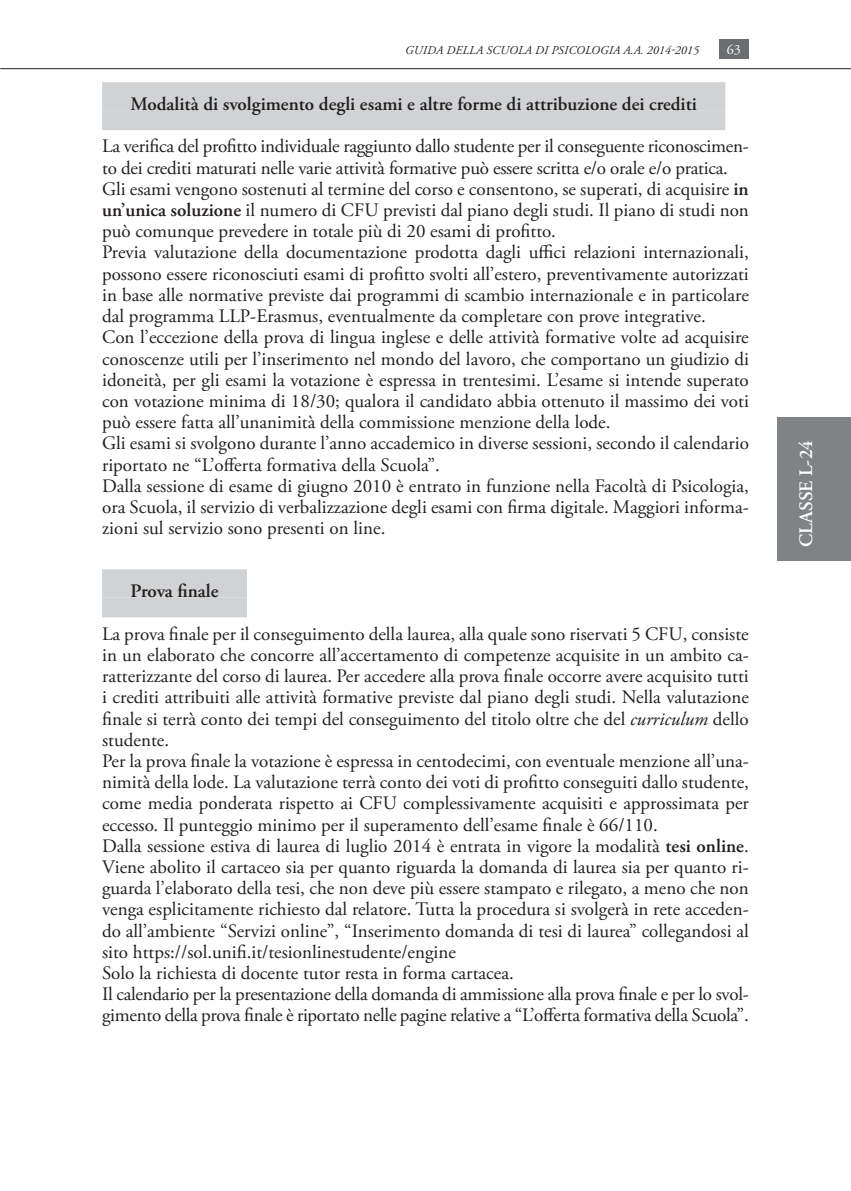
<style>
.page{position:relative;width:851px;height:1191px;background:#fff}
.page>*{position:absolute;margin:0;border:0;box-sizing:border-box;transform-origin:0 0}
.t1{font:19px/21.2px "Adobe Garamond Pro";color:#231f20}
.t2{font:600 19px "Adobe Garamond Pro";letter-spacing:.05em;color:#231f20}
.t3{font:600 19px "Adobe Garamond Pro";color:#231f20}
.t4{font:600 19px "Adobe Garamond Pro";color:#fff}
.t5{font:14px "Adobe Garamond Pro";color:#fff}
.t6{font:italic 12px "Adobe Garamond Pro";letter-spacing:.015em;color:#231f20}
.s1{font-weight:600}
.s2{font-style:italic}
</style>
<div class="page">
<hr style="left:0;top:68px;width:850px;height:1px;background:#231f20">
<div style="left:718px;top:39px;width:30px;height:20px;background:#6c6d70"></div>
<div style="left:777px;top:418px;width:73px;height:143px;background:#808285"></div>
<div style="left:102px;top:82px;width:623px;height:28px;background:#d1d2d4"></div>
<div style="left:102px;top:110px;width:623px;height:20px;background:#d1d2d4"></div>
<div style="left:102px;top:569px;width:145px;height:28px;background:#d1d2d4"></div>
<div style="left:102px;top:597px;width:145px;height:20px;background:#d1d2d4"></div>
<p class="t6" style="left:405px;top:43px;width:295px">GUIDA DELLA SCUOLA DI PSICOLOGIA A.A. 2014-2015</p>
<p class="t5" style="left:726px;top:41px;width:16px">63</p>
<p class="t2" style="left:130px;top:93px;width:568px">Modalità di svolgimento degli esami e altre forme di attribuzione dei crediti</p>
<p class="t1" style="left:102px;top:136px;width:648px">La verifica del profitto individuale raggiunto dallo studente per il conseguente riconoscimen&shy;to dei crediti maturati nelle varie attività formative può essere scritta e/o orale e/o pratica.<br>Gli esami vengono sostenuti al termine del corso e consentono, se superati, di acquisire <span class="s1">in un’unica soluzione</span> il numero di CFU previsti dal piano degli studi. Il piano di studi non può comunque prevedere in totale più di 20 esami di profitto.<br>Previa valutazione della documentazione prodotta dagli uffici relazioni internazionali, possono essere riconosciuti esami di profitto svolti all’estero, preventivamente autorizzati in base alle normative previste dai programmi di scambio internazionale e in particolare dal programma LLP-Erasmus, eventualmente da completare con prove integrative.<br>Con l’eccezione della prova di lingua inglese e delle attività formative volte ad acquisire conoscenze utili per l’inserimento nel mondo del lavoro, che comportano un giudizio di idoneità, per gli esami la votazione è espressa in trentesimi. L’esame si intende superato con votazione minima di 18/30; qualora il candidato abbia ottenuto il massimo dei voti può essere fatta all’unanimità della commissione menzione della lode.<br>Gli esami si svolgono durante l’anno accademico in diverse sessioni, secondo il calendario riportato ne “L’offerta formativa della Scuola”.<br>Dalla sessione di esame di giugno 2010 è entrato in funzione nella Facoltà di Psicologia, ora Scuola, il servizio di verbalizzazione degli esami con firma digitale. Maggiori informa&shy;zioni sul servizio sono presenti on line.</p>
<p class="t3" style="left:130px;top:580px;width:90px">Prova finale</p>
<p class="t1" style="left:102px;top:623px;width:648px">La prova finale per il conseguimento della laurea, alla quale sono riservati 5 CFU, consiste in un elaborato che concorre all’accertamento di competenze acquisite in un ambito ca&shy;ratterizzante del corso di laurea. Per accedere alla prova finale occorre avere acquisito tutti i crediti attribuiti alle attività formative previste dal piano degli studi. Nella valutazione finale si terrà conto dei tempi del conseguimento del titolo oltre che del <span class="s2">CURRICULUM</span> dello studente.<br>Per la prova finale la votazione è espressa in centodecimi, con eventuale menzione all’una&shy;nimità della lode. La valutazione terrà conto dei voti di profitto conseguiti dallo studente, come media ponderata rispetto ai CFU complessivamente acquisiti e approssimata per eccesso. Il punteggio minimo per il superamento dell’esame finale è 66/110.<br>Dalla sessione estiva di laurea di luglio 2014 è entrata in vigore la modalità <span class="s1">tesi online</span>.<br>Viene abolito il cartaceo sia per quanto riguarda la domanda di laurea sia per quanto ri&shy;guarda l’elaborato della tesi, che non deve più essere stampato e rilegato, a meno che non venga esplicitamente richiesto dal relatore. Tutta la procedura si svolgerà in rete acceden&shy;do all’ambiente “Servizi online”, “Inserimento domanda di tesi di laurea” collegandosi al sito https://sol.unifi.it/tesionlinestudente/engine<br>Solo la richiesta di docente tutor resta in forma cartacea.<br>Il calendario per la presentazione della domanda di ammissione alla prova finale e per lo svol&shy;gimento della prova finale è riportato nelle pagine relative a “L’offerta formativa della Scuola”.</p>
<p class="t4" style="left:795px;top:547px;width:108px;rotate:-90deg">CLASSE L-24</p>
</div>
